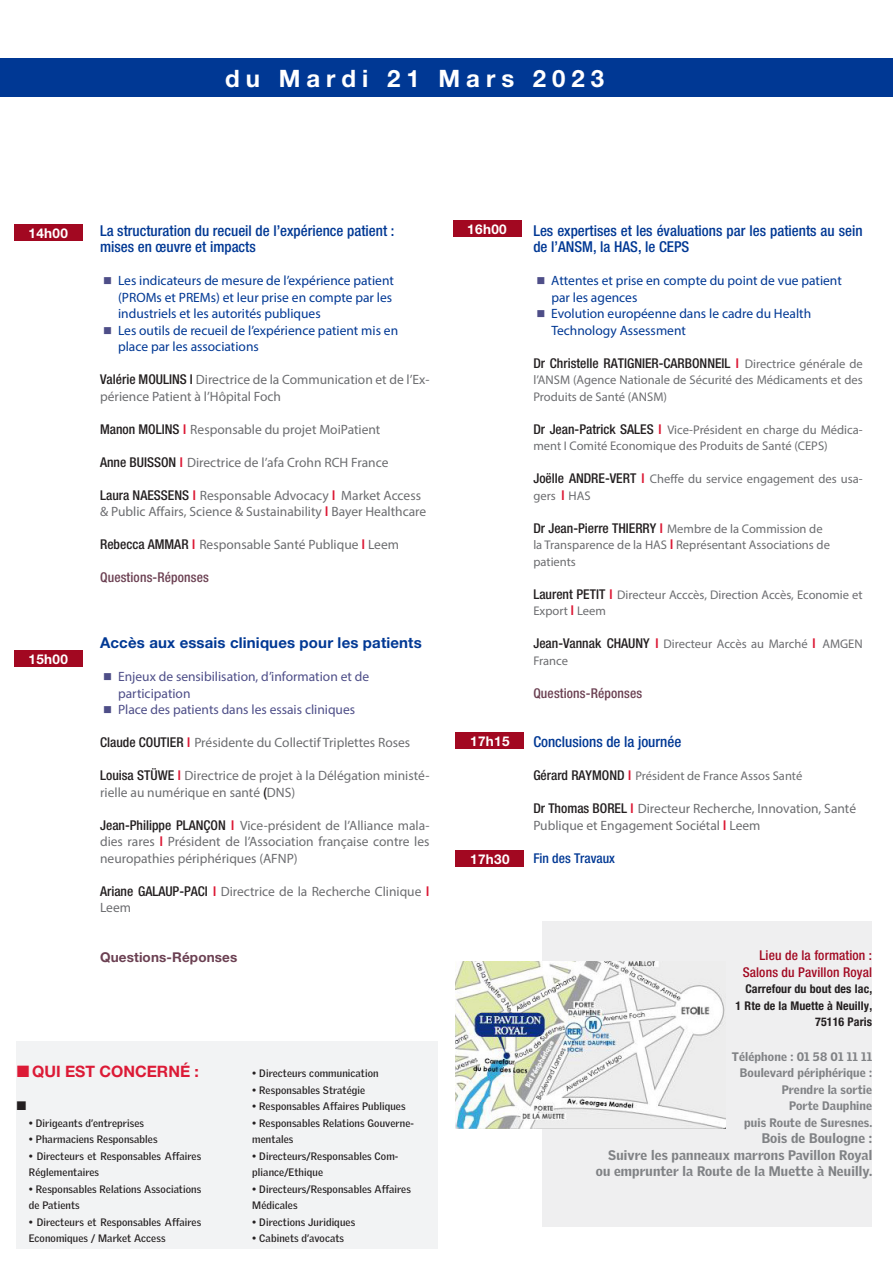
<style>
.page{position:relative;width:893px;height:1263px;background:#fff}
.page>*{position:absolute;margin:0;border:0;box-sizing:border-box;transform-origin:0 0}
.t1{font:700 24px "Helvetica Neue";letter-spacing:.25em;color:#fff}
.t2{font:700 24px "Helvetica Neue";letter-spacing:.5em;color:#fff}
.t3{font:700 24px "Helvetica Neue";letter-spacing:.375em;color:#fff}
.t4{font:700 15.75px "Helvetica Neue";color:#dc1a36}
.Sujet{font:500 condensed 15px/16.5px "Helvetica Neue";color:#003894}
.Sujet-2{font:700 15px "Helvetica Neue";letter-spacing:.01em;color:#003894}
.Sujet-3{font:13.5px/16.5px "Myriad Pro";color:#6c6d70}
.t5{font:13.5px/16.5px "Myriad Pro";color:#003894}
.t6{font:13.5px/16.5px "Myriad Pro";color:#4e4e88}
.C_07_sous_titre{font:900 13.5px "Griffith Gothic";letter-spacing:.01em;color:#808285}
.Sujet-4{font:500 condensed 13.5px "Helvetica Neue";color:#231f20}
.C_07_sous_titre-2{font:500 condensed 13.5px "Helvetica Neue";letter-spacing:.01em;color:#a20821}
.t7{font:500 condensed 13.5px "Helvetica Neue";letter-spacing:.01em;color:#6b4052}
.t8{font:700 13.5px "Helvetica Neue";letter-spacing:.025em;color:#fff}
.t9{font:700 13.5px "Helvetica Neue";letter-spacing:.01em;color:#6b4052}
.t10{font:500 condensed 13.5px "Helvetica Neue";color:#003894}
.Sujet-5{font:12.6px/16.5px "Myriad Pro";color:#6c6d70}
.C_07_sous_titre-3{font:900 12px "Griffith Gothic";letter-spacing:.01em;color:#808285}
.C_07_sous_titre-4{font:700 condensed 12px "Helvetica Neue";letter-spacing:.01em;color:#231f20}
.B_06_Texte_courrant{font:700 10.5px/16.5px "Griffith Gothic";letter-spacing:.01em;color:#231f20}
.s1{font-family:"Helvetica Neue";font-weight:500;font-stretch:condensed;color:#231f20}
.s2{font-family:"Helvetica Neue";font-weight:500;color:#dc1a36}
.s3{font-stretch:normal;color:#dc1a36}
.s4{font-family:"Myriad Pro";font-weight:400;font-stretch:normal;font-size:12.6px;color:#6c6d70}
.s5{font-family:"Helvetica Neue";font-weight:500;font-stretch:condensed;font-size:13.5px;color:#231f20}
.s6{font-family:"Helvetica Neue";font-weight:500;font-size:13.5px;color:#dc1a36}
</style>
<div class="page">
<div style="left:14px;top:224px;width:69px;height:17px;background:#a20821"></div>
<div style="left:14px;top:651px;width:69px;height:16px;background:#a20821"></div>
<div style="left:0;top:58px;width:893px;height:38px;background:#003894"></div>
<div style="left:453px;top:221px;width:68px;height:16px;background:#a20821"></div>
<div style="left:455px;top:732px;width:69px;height:17px;background:#a20821"></div>
<div style="left:455px;top:850px;width:69px;height:17px;background:#a20821"></div>
<div style="left:16px;top:1041px;width:421px;height:208px;background:#f2f3f4"></div>
<div style="left:542px;top:921px;width:330px;height:305px;background:#efeff0"></div>
<img style="left:455px;top:961px;width:270px;height:167px">
<p class="t2" style="left:182px;top:64px;width:170px">Mercred</p>
<p class="t3" style="left:399px;top:64px;width:40px">1 1</p>
<p class="t2" style="left:469px;top:64px;width:153px">Février</p>
<p class="t1" style="left:225px;top:64px;width:381px">du Mardi 21 Mars 2023</p>
<p class="t8" style="left:29px;top:225px;width:41px">14h00</p>
<p class="t8" style="left:29px;top:651px;width:41px">15h00</p>
<p class="Sujet" style="left:100px;top:222px;width:296px">La structuration du recueil de l’expérience patient :</p>
<p class="Sujet" style="left:100px;top:238px;width:157px">mises en œuvre et impacts</p>
<p class="t5" style="left:118px;top:272px;width:277px">Les indicateurs de mesure de l’expérience patient (PROMs et PREMs) et leur prise en compte par les industriels et les autorités publiques</p>
<p class="t5" style="left:118px;top:322px;width:282px">Les outils de recueil de l’expérience patient mis en place par les associations</p>
<p class="Sujet-3" style="left:100px;top:371px;width:331px"><span class="s1">Valérie MOULINS I</span> Directrice de la Communication et de l’Ex&shy;périence Patient à l’Hôpital Foch</p>
<p class="Sujet-3" style="left:100px;top:421px;width:282px"><span class="s1">Manon MOLINS</span> <span class="s2">I</span> Responsable du projet MoiPatient</p>
<p class="Sujet-3" style="left:100px;top:454px;width:290px"><span class="s1">Anne BUISSON</span> <span class="s2">I</span> Directrice de l’afa Crohn RCH France</p>
<p class="Sujet-3" style="left:100px;top:487px;width:328px"><span class="s1">Laura NAESSENS</span> <span class="s2">I</span> Responsable Advocacy <span class="s2">I</span> Market Access &amp; Public Affairs, Science &amp; Sustainability <span class="s2">I</span> Bayer Healthcare</p>
<p class="Sujet-3" style="left:100px;top:536px;width:300px"><span class="s1">Rebecca AMMAR</span> <span class="s2">I</span> Responsable Santé Publique <span class="s2">I</span> Leem</p>
<p class="t7" style="left:100px;top:569px;width:110px">Questions-Réponses</p>
<p class="Sujet-2" style="left:100px;top:633px;width:323px">Accès aux essais cliniques pour les patients</p>
<p class="t6" style="left:118px;top:668px;width:253px">Enjeux de sensibilisation, d’information et de participation</p>
<p class="t6" style="left:118px;top:701px;width:239px">Place des patients dans les essais cliniques</p>
<p class="Sujet-3" style="left:100px;top:734px;width:312px"><span class="s1">Claude COUTIER</span> <span class="s2">I</span> Présidente du Collectif Triplettes Roses</p>
<p class="Sujet-3" style="left:100px;top:767px;width:331px"><span class="s1">Louisa STÜWE</span> <span class="s2">I</span> Directrice de projet à la Délégation ministé&shy;rielle au numérique en santé <span class="s1">(</span>DNS)</p>
<p class="Sujet-3" style="left:100px;top:817px;width:331px;text-align:justify"><span class="s1">Jean-Philippe PLANÇON</span> <span class="s2">I</span> Vice-président de l’Alliance mala&shy;dies rares <span class="s2">I</span> Président de l’Association française contre les neuropathies périphériques (AFNP)</p>
<p class="Sujet-3" style="left:100px;top:883px;width:331px"><span class="s1">Ariane GALAUP-PACI</span> <span class="s2">I</span> Directrice de la Recherche Clinique <span class="s2">I<br></span>Leem</p>
<p class="t9" style="left:100px;top:948px;width:139px">Questions-Réponses</p>
<p class="t4" style="left:32px;top:1062px;width:168px">QUI EST CONCERNÉ :</p>
<p class="B_06_Texte_courrant" style="left:29px;top:1114px;width:117px">• Dirigeants d’entreprises</p>
<p class="B_06_Texte_courrant" style="left:29px;top:1131px;width:130px">• Pharmaciens Responsables</p>
<p class="B_06_Texte_courrant" style="left:29px;top:1147px;width:174px">• Directeurs et Responsables Affaires<br>Réglementaires</p>
<p class="B_06_Texte_courrant" style="left:29px;top:1180px;width:174px">• Responsables Relations Associations de Patients</p>
<p class="B_06_Texte_courrant" style="left:29px;top:1213px;width:174px">• Directeurs et Responsables Affaires<br>Economiques / Market Access</p>
<p class="B_06_Texte_courrant" style="left:252px;top:1065px;width:128px">• Directeurs communication</p>
<p class="B_06_Texte_courrant" style="left:252px;top:1081px;width:114px">• Responsables Stratégie</p>
<p class="B_06_Texte_courrant" style="left:252px;top:1098px;width:155px">• Responsables Affaires Publiques</p>
<p class="B_06_Texte_courrant" style="left:252px;top:1114px;width:163px">• Responsables Relations Gouverne&shy;mentales</p>
<p class="B_06_Texte_courrant" style="left:252px;top:1147px;width:148px">• Directeurs/Responsables Com&shy;pliance/Ethique</p>
<p class="B_06_Texte_courrant" style="left:252px;top:1180px;width:160px">• Directeurs/Responsables Affaires<br>Médicales</p>
<p class="B_06_Texte_courrant" style="left:252px;top:1213px;width:104px">• Directions Juridiques</p>
<p class="B_06_Texte_courrant" style="left:252px;top:1230px;width:93px">• Cabinets d’avocats</p>
<p class="t8" style="left:467px;top:221px;width:41px">16h00</p>
<p class="t8" style="left:470px;top:733px;width:41px">17h15</p>
<p class="t8" style="left:470px;top:851px;width:41px">17h30</p>
<p class="Sujet" style="left:533px;top:222px;width:331px">Les expertises et les évaluations par les patients au sein de l’ANSM, la HAS, le CEPS</p>
<p class="t5" style="left:551px;top:272px;width:292px">Attentes et prise en compte du point de vue patient par les agences</p>
<p class="t5" style="left:551px;top:305px;width:261px">Evolution européenne dans le cadre du Health<br>Technology Assessment</p>
<p class="Sujet-4" style="left:533px;top:355px;width:331px">Dr Christelle RATIGNIER-CARBONNEIL <span class="s3">I</span> <span class="s4">Directrice générale de</span></p>
<p class="Sujet-5" style="left:533px;top:371px;width:331px">l’ANSM (Agence Nationale de Sécurité des Médicaments et des<br>Produits de Santé (ANSM)</p>
<p class="Sujet-5" style="left:533px;top:421px;width:331px"><span class="s5">Dr Jean-Patrick SALES</span> <span class="s6">I</span> Vice-Président en charge du Médica&shy;ment I Comité Economique des Produits de Santé (CEPS)</p>
<p class="Sujet-5" style="left:533px;top:470px;width:331px"><span class="s5">Joëlle ANDRE-VERT</span> <span class="s6">I</span> Cheffe du service engagement des usa&shy;gers <span class="s6">I</span> HAS</p>
<p class="Sujet-5" style="left:533px;top:520px;width:298px"><span class="s5">Dr Jean-Pierre THIERRY</span> <span class="s6">I</span> Membre de la Commission de la Transparence de la HAS <span class="s6">I</span> Représentant Associations de patients</p>
<p class="Sujet-5" style="left:533px;top:586px;width:331px"><span class="s5">Laurent PETIT</span> <span class="s6">I</span> Directeur Acccès, Direction Accès, Economie et<br>Export <span class="s6">I</span> Leem</p>
<p class="Sujet-5" style="left:533px;top:635px;width:331px"><span class="s5">Jean-Vannak CHAUNY</span> <span class="s6">I</span> Directeur Accès au Marché <span class="s6">I</span> AMGEN<br>France</p>
<p class="t7" style="left:533px;top:685px;width:110px">Questions-Réponses</p>
<p class="Sujet" style="left:533px;top:733px;width:149px">Conclusions de la journée</p>
<p class="Sujet-5" style="left:533px;top:767px;width:270px"><span class="s5">Gérard RAYMOND</span> <span class="s6">I</span> Président de France Assos Santé</p>
<p class="Sujet-3" style="left:533px;top:800px;width:324px"><span class="s1">Dr Thomas BOREL</span> <span class="s2">I</span> Directeur Recherche, Innovation, Santé<br>Publique et Engagement Sociétal <span class="s2">I</span> Leem</p>
<p class="t10" style="left:533px;top:850px;width:83px">Fin des Travaux</p>
<p class="C_07_sous_titre-2" style="left:759px;top:947px;width:114px">Lieu de la formation :</p>
<p class="C_07_sous_titre-2" style="left:743px;top:964px;width:131px">Salons du Pavillon Royal</p>
<p class="C_07_sous_titre-4" style="left:745px;top:981px;width:128px">Carrefour du bout des lac,</p>
<p class="C_07_sous_titre-4" style="left:736px;top:998px;width:138px">1 Rte de la Muette à Neuilly,</p>
<p class="C_07_sous_titre-4" style="left:815px;top:1014px;width:59px">75116 Paris</p>
<p class="C_07_sous_titre-3" style="left:732px;top:1049px;width:142px">Téléphone : 01 58 01 11 11</p>
<p class="C_07_sous_titre-3" style="left:740px;top:1065px;width:134px">Boulevard périphérique :</p>
<p class="C_07_sous_titre-3" style="left:782px;top:1082px;width:92px">Prendre la sortie</p>
<p class="C_07_sous_titre-3" style="left:789px;top:1098px;width:84px">Porte Dauphine</p>
<p class="C_07_sous_titre-3" style="left:744px;top:1115px;width:129px">puis Route de Suresnes.</p>
<p class="C_07_sous_titre" style="left:762px;top:1130px;width:112px">Bois de Boulogne :</p>
<p class="C_07_sous_titre" style="left:608px;top:1147px;width:265px">Suivre les panneaux marrons Pavillon Royal</p>
<p class="C_07_sous_titre" style="left:596px;top:1163px;width:278px">ou emprunter la Route de la Muette à Neuilly.</p>
</div>
